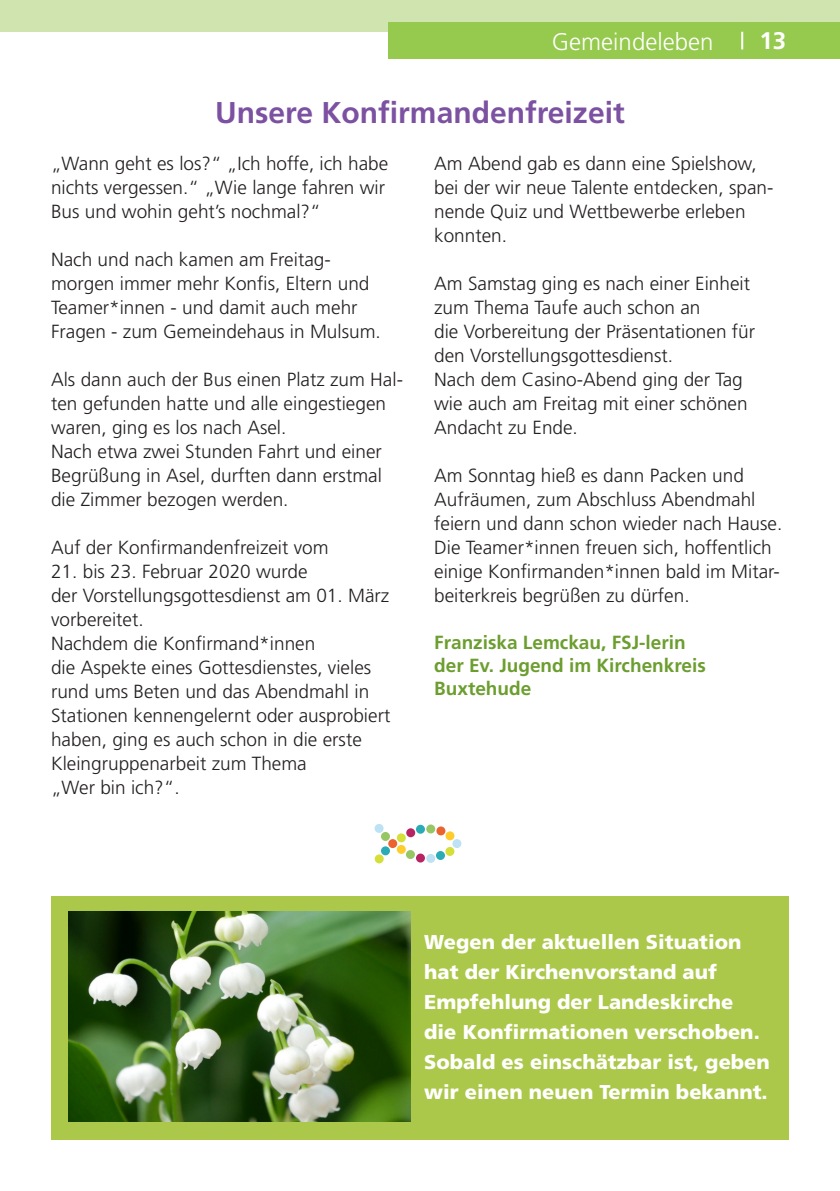
<style>
.page{position:relative;width:840px;height:1191px;background:#fff}
.page>*{position:absolute;margin:0;border:0;box-sizing:border-box;transform-origin:0 0}
.t1{font:700 30px "Frutiger";color:#7c51a1}
.t2{font:300 24px "Frutiger";color:#fff}
.t3{font:700 24px "Frutiger";color:#fff}
.t4{font:900 20px/30px "Frutiger";color:#fff}
.t5{font:300 19px/24px "Frutiger";color:#231f20}
.t6{font:700 19px/22.8px "Frutiger";color:#6c9e2f}
</style>
<div class="page">
<div style="left:0;top:0;width:839px;height:32px;background:#cfe4ae"></div>
<div style="left:388px;top:22px;width:451px;height:37px;background:#96ca4e"></div>
<svg style="left:741px;top:32px;width:1px;height:17px"></svg>
<div style="left:51px;top:896px;width:737px;height:244px;background:#acc84a"></div>
<img style="left:68px;top:911px;width:342px;height:210px">
<div style="left:374px;top:824px;width:9px;height:9px;background:#bde2f3;border-radius:50%"></div>
<div style="left:388px;top:839px;width:9px;height:9px;background:#eb6331;border-radius:50%"></div>
<div style="left:452px;top:839px;width:9px;height:9px;background:#bde2f3;border-radius:50%"></div>
<div style="left:445px;top:847px;width:9px;height:9px;background:#d4df39;border-radius:50%"></div>
<div style="left:436px;top:851px;width:8px;height:9px;background:#2babb6;border-radius:50%"></div>
<div style="left:426px;top:854px;width:9px;height:9px;background:#bde2f3;border-radius:50%"></div>
<div style="left:416px;top:853px;width:8px;height:9px;background:#b82463;border-radius:50%"></div>
<div style="left:406px;top:850px;width:8px;height:9px;background:#97c765;border-radius:50%"></div>
<div style="left:396px;top:845px;width:9px;height:9px;background:#fecd2b;border-radius:50%"></div>
<div style="left:381px;top:846px;width:9px;height:9px;background:#2babb6;border-radius:50%"></div>
<div style="left:374px;top:854px;width:9px;height:9px;background:#d4df39;border-radius:50%"></div>
<div style="left:381px;top:832px;width:9px;height:9px;background:#97c765;border-radius:50%"></div>
<div style="left:396px;top:833px;width:9px;height:9px;background:#d4df39;border-radius:50%"></div>
<div style="left:406px;top:828px;width:9px;height:9px;background:#b82463;border-radius:50%"></div>
<div style="left:416px;top:824px;width:8px;height:9px;background:#2babb6;border-radius:50%"></div>
<div style="left:426px;top:824px;width:9px;height:9px;background:#97c765;border-radius:50%"></div>
<div style="left:436px;top:826px;width:9px;height:9px;background:#eb6331;border-radius:50%"></div>
<div style="left:445px;top:831px;width:9px;height:9px;background:#fecd2b;border-radius:50%"></div>
<p class="t2" style="left:551px;top:28px;width:163px">Gemeindeleben</p>
<p class="t3" style="left:759px;top:27px;width:28px">13</p>
<h1 class="t1" style="left:215px;top:94px;width:411px">Unsere Konfirmandenfreizeit</h1>
<p class="t5" style="left:434px;top:152px;width:340px">Am Abend gab es dann eine Spielshow, bei der wir neue Talente entdecken, span&shy;nende Quiz und Wettbewerbe erleben konnten.</p>
<p class="t5" style="left:434px;top:272px;width:322px">Am Samstag ging es nach einer Einheit zum Thema Taufe auch schon an<br>die Vorbereitung der Präsentationen für den Vorstellungsgottesdienst.<br>Nach dem Casino-Abend ging der Tag wie auch am Freitag mit einer schönen<br>Andacht zu Ende.</p>
<p class="t5" style="left:434px;top:464px;width:349px">Am Sonntag hieß es dann Packen und Aufräumen, zum Abschluss Abendmahl feiern und dann schon wieder nach Hause.<br>Die Teamer*innen freuen sich, hoffentlich einige Konfirmanden*innen bald im Mitar&shy;beiterkreis begrüßen zu dürfen.</p>
<p class="t6" style="left:434px;top:631px;width:273px">Franziska Lemckau, FSJ-lerin der Ev. Jugend im Kirchenkreis<br>Buxtehude</p>
<p class="t5" style="left:51px;top:152px;width:338px">„Wann geht es los?“ „Ich hoffe, ich habe nichts vergessen.“ „Wie lange fahren wir<br>Bus und wohin geht’s nochmal?“</p>
<p class="t5" style="left:51px;top:248px;width:331px">Nach und nach kamen am Freitag&shy;morgen immer mehr Konfis, Eltern und Teamer*innen - und damit auch mehr Fragen - zum Gemeindehaus in Mulsum.</p>
<p class="t5" style="left:51px;top:368px;width:353px">Als dann auch der Bus einen Platz zum Hal&shy;ten gefunden hatte und alle eingestiegen waren, ging es los nach Asel.<br>Nach etwa zwei Stunden Fahrt und einer Begrüßung in Asel, durften dann erstmal die Zimmer bezogen werden.</p>
<p class="t5" style="left:51px;top:536px;width:279px">Auf der Konfirmandenfreizeit vom</p>
<p class="t5" style="left:51px;top:560px;width:340px">21. bis 23. Februar 2020 wurde<br>der Vorstellungsgottesdienst am 01. März vorbereitet.<br>Nachdem die Konfirmand*innen<br>die Aspekte eines Gottesdienstes, vieles rund ums Beten und das Abendmahl in<br>Stationen kennengelernt oder ausprobiert haben, ging es auch schon in die erste<br>Kleingruppenarbeit zum Thema<br>„Wer bin ich?“.</p>
<p class="t4" style="left:424px;top:927px;width:347px">Wegen der aktuellen Situation hat der Kirchenvorstand auf<br>Empfehlung der Landeskirche die Konfirmationen verschoben.<br>Sobald es einschätzbar ist, geben wir einen neuen Termin bekannt.</p>
</div>
